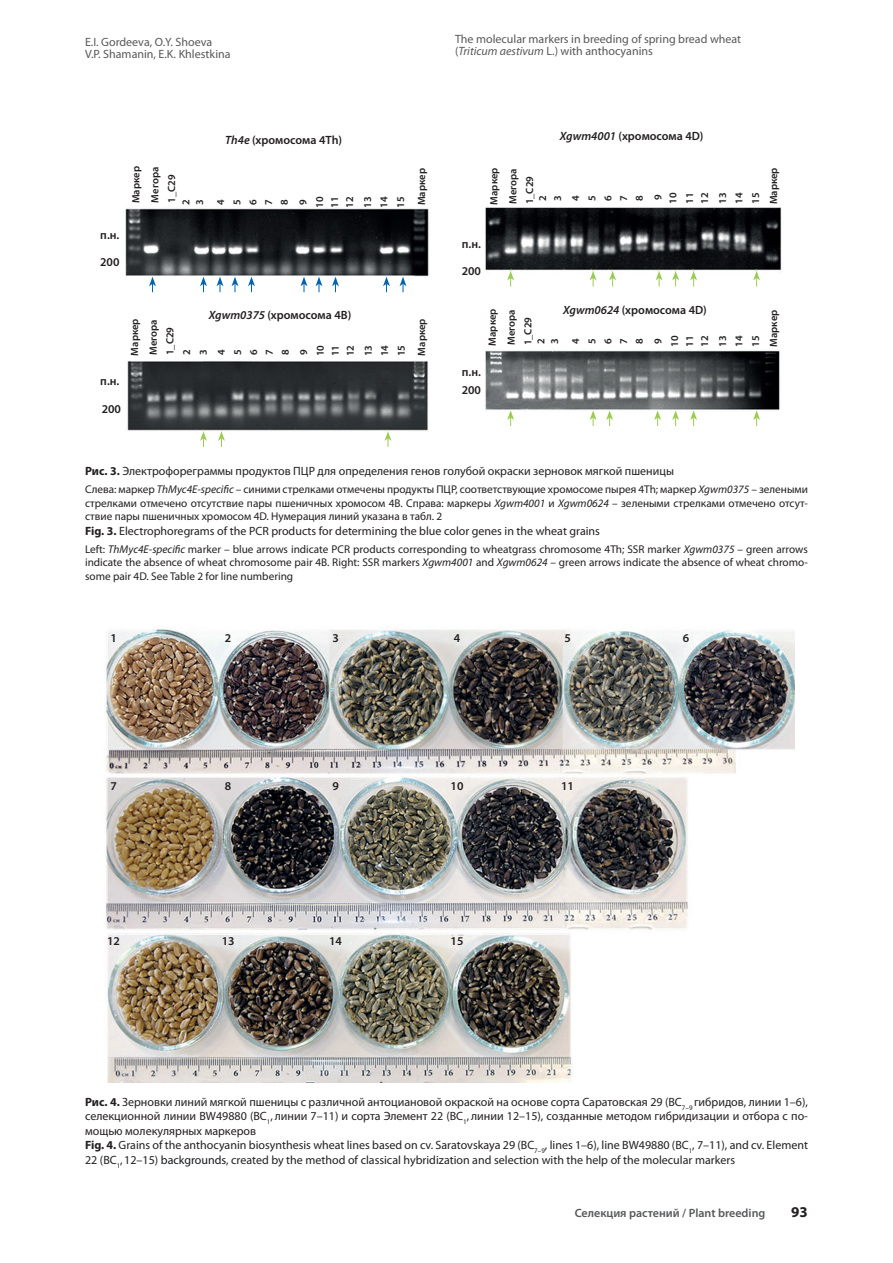
<style>
.page{position:relative;width:893px;height:1263px;background:#fff}
.page>*{position:absolute;margin:0;border:0;box-sizing:border-box;transform-origin:0 0}
.t1{font:700 15px "Myriad Pro";color:#231f20}
.t2{font:12px/14.4px "Myriad Pro";color:#231f20}
.t3{font:12px/12px "Myriad Pro";color:#57585a}
.t4{font:600 12px "Myriad Pro";color:#231f20}
.t5{font:600 12px "Myriad Pro";color:#57585a}
.t6{font:11.25px/13.5px "Myriad Pro";color:#231f20;text-align:justify}
.t7{font:600 10.5px/16px "Myriad Pro";color:#231f20}
.s1{font-style:italic}
.s2{font-weight:700}
.s3{color:#15181c}
</style>
<div class="page">
<img style="left:125px;top:207px;width:657px;height:234px">
<svg style="left:149px;top:277px;width:7px;height:15px"></svg>
<svg style="left:200px;top:277px;width:7px;height:15px"></svg>
<svg style="left:217px;top:277px;width:6px;height:15px"></svg>
<svg style="left:232px;top:277px;width:6px;height:15px"></svg>
<svg style="left:248px;top:277px;width:7px;height:15px"></svg>
<svg style="left:301px;top:277px;width:6px;height:15px"></svg>
<svg style="left:316px;top:277px;width:6px;height:15px"></svg>
<svg style="left:332px;top:277px;width:7px;height:15px"></svg>
<svg style="left:383px;top:277px;width:7px;height:15px"></svg>
<svg style="left:400px;top:277px;width:6px;height:15px"></svg>
<svg style="left:200px;top:431px;width:7px;height:16px"></svg>
<svg style="left:218px;top:431px;width:7px;height:16px"></svg>
<svg style="left:507px;top:271px;width:7px;height:15px"></svg>
<svg style="left:590px;top:271px;width:7px;height:15px"></svg>
<svg style="left:385px;top:431px;width:6px;height:16px"></svg>
<svg style="left:609px;top:271px;width:7px;height:15px"></svg>
<svg style="left:656px;top:271px;width:7px;height:15px"></svg>
<svg style="left:672px;top:271px;width:7px;height:15px"></svg>
<svg style="left:690px;top:271px;width:7px;height:15px"></svg>
<svg style="left:753px;top:271px;width:7px;height:15px"></svg>
<svg style="left:507px;top:410px;width:7px;height:16px"></svg>
<svg style="left:590px;top:410px;width:7px;height:16px"></svg>
<svg style="left:606px;top:410px;width:7px;height:16px"></svg>
<svg style="left:654px;top:410px;width:7px;height:16px"></svg>
<svg style="left:672px;top:410px;width:7px;height:16px"></svg>
<svg style="left:690px;top:410px;width:7px;height:16px"></svg>
<svg style="left:753px;top:410px;width:7px;height:16px"></svg>
<img style="left:105px;top:629px;width:690px;height:453px">
<p class="t3" style="left:85px;top:35px;width:147px">E.I. Gordeeva, O.Y. Shoeva<br>V.P. Shamanin, E.K. Khlestkina</p>
<p class="t3" style="left:455px;top:32px;width:288px">The molecular markers in breeding of spring bread wheat (<span class="s1">Triticum aestivum</span> L.) with anthocyanins</p>
<p class="t4" style="left:100px;top:228px;width:21px">п.н.</p>
<p class="t4" style="left:100px;top:255px;width:21px">200</p>
<p class="t7" style="left:126px;top:203px;width:39px;line-height:18.9px;rotate:-90deg">Маркер<br>Мегора</p>
<p class="t7" style="left:164px;top:205px;width:32px;line-height:14px;rotate:-90deg">1_С29<br>2<br>3</p>
<p class="t4" style="left:225px;top:133px;width:118px"><span class="s1">Th4e</span> (хромосома 4Th)</p>
<p class="t7" style="left:212px;top:205px;width:7px;text-align:justify;rotate:-90deg">4<br>5<br>6<br>7<br>8</p>
<p class="t7" style="left:295px;top:208px;width:13px;line-height:16.5px;rotate:-90deg">9<br>10</p>
<p class="t7" style="left:327px;top:208px;width:13px;line-height:15px;rotate:-90deg">11<br>12</p>
<p class="t7" style="left:359px;top:208px;width:13px;line-height:16.5px;text-align:justify;rotate:-90deg">13<br>14<br>15</p>
<p class="t7" style="left:413px;top:205px;width:39px;rotate:-90deg">Маркер</p>
<p class="t4" style="left:100px;top:373px;width:21px">п.н.</p>
<p class="t4" style="left:102px;top:402px;width:21px">200</p>
<p class="t7" style="left:125px;top:355px;width:39px;line-height:18.9px;rotate:-90deg">Маркер<br>Мегора</p>
<p class="t7" style="left:162px;top:355px;width:30px;rotate:-90deg">1_С29</p>
<p class="t4" style="left:209px;top:308px;width:144px"><span class="s1">Xgwm0375</span> (хромосома 4B)</p>
<p class="t7" style="left:178px;top:355px;width:7px;line-height:16.5px;rotate:-90deg">2<br>3</p>
<p class="t7" style="left:213px;top:355px;width:7px;text-align:justify;rotate:-90deg">4<br>5<br>6<br>7<br>8</p>
<p class="t7" style="left:295px;top:356px;width:13px;line-height:16.5px;rotate:-90deg">9<br>10</p>
<p class="t7" style="left:327px;top:356px;width:13px;line-height:15px;rotate:-90deg">11<br>12</p>
<p class="t7" style="left:360px;top:356px;width:13px;line-height:16.5px;text-align:justify;rotate:-90deg">13<br>14<br>15</p>
<p class="t7" style="left:413px;top:355px;width:39px;rotate:-90deg">Маркер</p>
<p class="t4" style="left:560px;top:129px;width:145px"><span class="s1">Xgwm4001</span> (хромосома 4D)</p>
<p class="t7" style="left:484px;top:205px;width:39px;line-height:18.9px;rotate:-90deg">Маркер<br>Мегора</p>
<p class="t7" style="left:521px;top:204px;width:30px;rotate:-90deg">1_С29</p>
<p class="t7" style="left:535px;top:201px;width:7px;line-height:15px;rotate:-90deg">2<br>3</p>
<p class="t7" style="left:567px;top:201px;width:7px;text-align:justify;rotate:-90deg">4<br>5<br>6<br>7<br>8</p>
<p class="t7" style="left:650px;top:204px;width:13px;line-height:15px;text-align:center;rotate:-90deg">9<br>10</p>
<p class="t7" style="left:682px;top:204px;width:13px;line-height:15px;rotate:-90deg">11<br>12</p>
<p class="t7" style="left:714px;top:204px;width:13px;line-height:16.5px;text-align:justify;rotate:-90deg">13<br>14<br>15</p>
<p class="t7" style="left:765px;top:204px;width:39px;rotate:-90deg">Маркер</p>
<p class="t4" style="left:462px;top:236px;width:21px">п.н.</p>
<p class="t4" style="left:462px;top:263px;width:21px">200</p>
<p class="t4" style="left:563px;top:302px;width:145px"><span class="s1">Xgwm0624</span> (хромосома 4D)</p>
<p class="t7" style="left:483px;top:346px;width:39px;line-height:18.9px;rotate:-90deg">Маркер<br>Мегора</p>
<p class="t7" style="left:520px;top:345px;width:30px;rotate:-90deg">1_С29</p>
<p class="t7" style="left:534px;top:344px;width:7px;line-height:13.5px;rotate:-90deg">2<br>3</p>
<p class="t7" style="left:567px;top:344px;width:7px;text-align:justify;rotate:-90deg">4<br>5<br>6<br>7<br>8</p>
<p class="t7" style="left:649px;top:347px;width:13px;line-height:16.5px;rotate:-90deg">9<br>10</p>
<p class="t7" style="left:682px;top:347px;width:13px;line-height:15px;rotate:-90deg">11<br>12</p>
<p class="t7" style="left:714px;top:347px;width:13px;line-height:16.5px;text-align:justify;rotate:-90deg">13<br>14<br>15</p>
<p class="t4" style="left:462px;top:365px;width:21px">п.н.</p>
<p class="t4" style="left:462px;top:383px;width:21px">200</p>
<p class="t7" style="left:765px;top:347px;width:39px;rotate:-90deg">Маркер</p>
<p class="t2" style="left:85px;top:464px;width:590px"><span class="s2">Рис. 3.</span> Электрофореграммы продуктов ПЦР для определения генов голубой окраски зерновок мягкой пшеницы</p>
<p class="t6" style="left:85px;top:483px;width:724px">Слева: маркер <span class="s1">ThMyc4E-specific</span> – cиними стрелками отмечены продукты ПЦР, соответствующие хромосоме пырея 4Th; маркер <span class="s1">Xgwm0375</span> – зелеными стрелками отмечено отсутствие пары пшеничных хромосом 4В. Справа: маркеры <span class="s1">Xgwm4001</span> и <span class="s1">Xgwm0624</span> – зелеными стрелками отмечено отсут&shy;ствие пары пшеничных хромосом 4D. Нумерация линий указана в табл. 2</p>
<p class="t2" style="left:85px;top:523px;width:516px"><span class="s2">Fig. 3.</span> Electrophoregrams of the PCR products for determining the blue color genes in the wheat grains</p>
<p class="t6" style="left:85px;top:542px;width:724px">Left: <span class="s1">ThMyc4E-specific</span> marker – blue arrows indicate PCR products corresponding to wheatgrass chromosome 4Th; SSR marker <span class="s1">Xgwm0375</span> – green arrows indicate the absence of wheat chromosome pair 4B. Right: SSR markers <span class="s1">Xgwm4001</span> and <span class="s1">Xgwm0624</span> – green arrows indicate the absence of wheat chromo&shy;some pair 4D. See Table 2 for line numbering</p>
<p class="t4" style="left:110px;top:630px;width:8px">1</p>
<p class="t4" style="left:225px;top:630px;width:8px">2</p>
<p class="t4" style="left:332px;top:630px;width:8px">3</p>
<p class="t4" style="left:454px;top:630px;width:8px">4</p>
<p class="t4" style="left:564px;top:630px;width:8px">5</p>
<p class="t4" style="left:683px;top:630px;width:8px">6</p>
<p class="t4" style="left:110px;top:779px;width:8px">7</p>
<p class="t4" style="left:225px;top:779px;width:8px">8</p>
<p class="t4" style="left:332px;top:779px;width:8px">9</p>
<p class="t4" style="left:451px;top:779px;width:14px">10</p>
<p class="t4" style="left:561px;top:779px;width:14px">11</p>
<p class="t4" style="left:107px;top:933px;width:14px">12</p>
<p class="t4" style="left:222px;top:933px;width:14px">13</p>
<p class="t4" style="left:329px;top:933px;width:14px">14</p>
<p class="t4" style="left:451px;top:933px;width:14px">15</p>
<p class="t2" style="left:85px;top:1095px;width:724px"><span class="s2">Рис. 4.</span> Зерновки линий мягкой пшеницы с различной антоциановой окраской на основе сорта Саратовская 29 (ВС<sub>7–9</sub> гибридов, линии 1–6), селекционной линии BW49880 (ВС<sub>1</sub>, линии 7–11) и сорта Элемент 22 (ВС<sub>1</sub>, линии 12–15), созданные методом гибридизации и отбора с по&shy;мощью молекулярных маркеров<br><span class="s2">Fig. 4.</span> Grains of the anthocyanin biosynthesis wheat lines based on сv. Saratovskaya 29 (ВС<sub>7–9</sub>, lines 1–6), line BW49880 (ВС<sub>1</sub>, 7–11), and сv. Element 22 (ВС<sub>1</sub>,12–15) <span class="s3">backgrounds</span>, created by the method of classical hybridization and selection with the help of the molecular markers</p>
<p class="t5" style="left:575px;top:1205px;width:192px">Селекция растений / Plant breeding</p>
<p class="t1" style="left:791px;top:1202px;width:18px">93</p>
</div>
